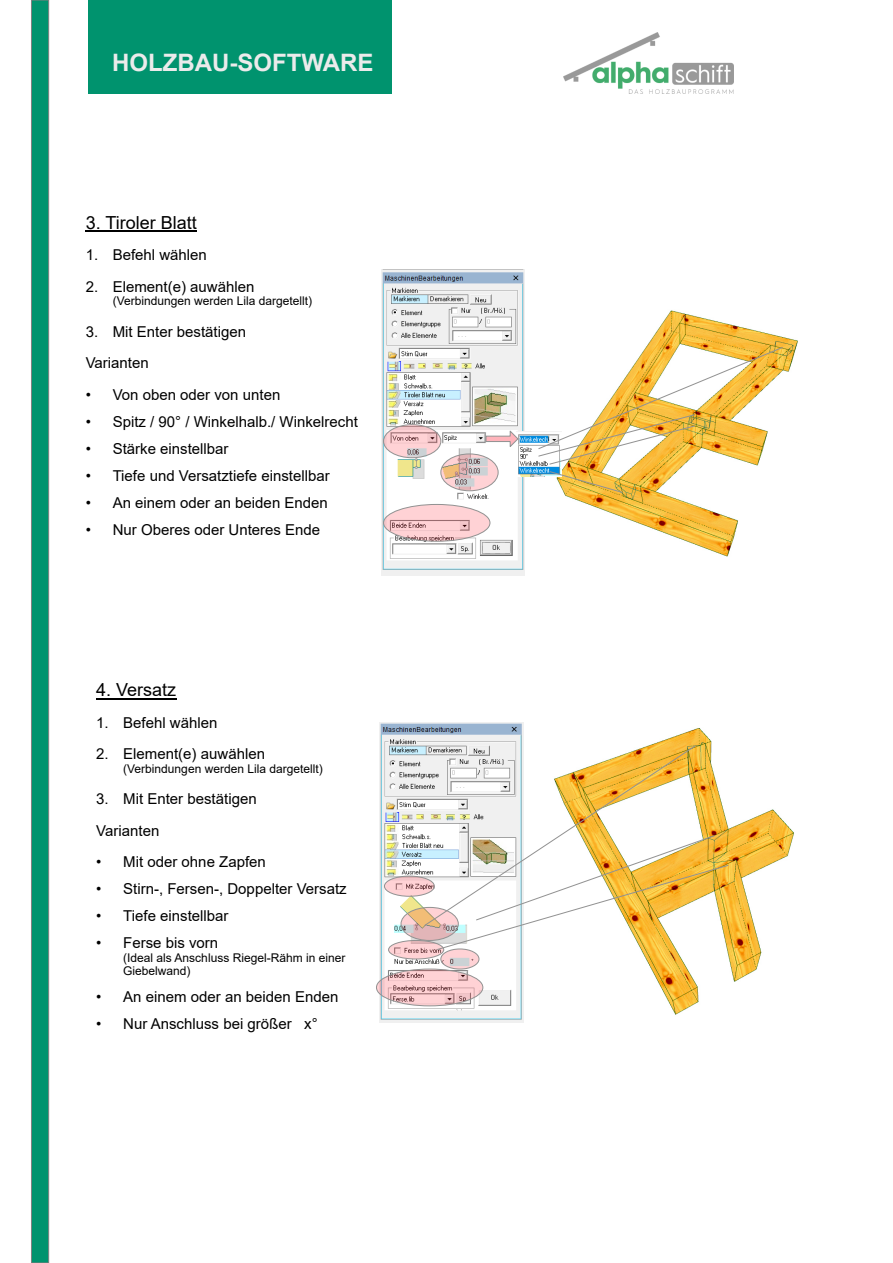
<style>
.page{position:relative;width:893px;height:1263px;background:#fff}
.page>*{position:absolute;margin:0;border:0;box-sizing:border-box;transform-origin:0 0}
.t1{font:700 24px "Arial";color:#ebebeb}
.t2{font:18px "Arial";color:#000}
.t3{font:15px/31.5px "Arial";color:#000}
.t4{font:12px/13.5px "Arial";color:#000}
</style>
<div class="page">
<img style="left:641px;top:728px;width:153px;height:287px">
<img style="left:380px;top:722px;width:143px;height:301px">
<img style="left:564px;top:310px;width:234px;height:247px">
<img style="left:381px;top:270px;width:144px;height:306px">
<div style="left:88px;top:0;width:304px;height:94px;background:#00936e"></div>
<img style="left:564px;top:32px;width:170px;height:62px">
<div style="left:31px;top:0;width:18px;height:1263px;background:#00936e;border:1px solid #808080"></div>
<hr style="left:86px;top:231px;width:111px;height:1px;background:#000">
<hr style="left:96px;top:698px;width:80px;height:2px;background:#000">
<div style="left:440px;top:453px;width:59px;height:38px;background:#ff0013;border:1px solid #929292;border-radius:50%;opacity:.18"></div>
<div style="left:384px;top:875px;width:51px;height:22px;background:#ff0013;border:1px solid #929292;border-radius:50%;opacity:.18"></div>
<div style="left:383px;top:504px;width:107px;height:38px;background:#ff0013;border:1px solid #929292;border-radius:50%;opacity:.18"></div>
<div style="left:376px;top:968px;width:107px;height:38px;background:#ff0013;border:1px solid #929292;border-radius:50%;opacity:.18"></div>
<div style="left:383px;top:424px;width:58px;height:34px;background:#ff0013;border:1px solid #929292;border-radius:50%;opacity:.18"></div>
<div style="left:400px;top:907px;width:59px;height:34px;background:#ff0013;border:1px solid #929292;border-radius:50%;opacity:.18"></div>
<div style="left:388px;top:940px;width:56px;height:19px;background:#ff0013;border:1px solid #929292;border-radius:50%;opacity:.18"></div>
<div style="left:440px;top:948px;width:39px;height:21px;background:#ff0013;border:1px solid #929292;border-radius:50%;opacity:.18"></div>
<img style="left:516px;top:431px;width:21px;height:46px">
<svg style="left:485px;top:429px;width:34px;height:20px"></svg>
<svg style="left:423px;top:745px;width:273px;height:182px"></svg>
<svg style="left:436px;top:834px;width:293px;height:117px"></svg>
<svg style="left:537px;top:346px;width:247px;height:148px"></svg>
<h1 class="t1" style="left:112px;top:54px;width:263px">HOLZBAU-SOFTWARE</h1>
<p class="t2" style="left:86px;top:216px;width:113px">3. Tiroler Blatt</p>
<p class="t3" style="left:86px;top:241px;width:123px">1. Befehl wählen</p>
<p class="t3" style="left:86px;top:272px;width:170px">2. Element(e) auwählen</p>
<p class="t4" style="left:113px;top:296px;width:201px">(Verbindungen werden Lila dargetellt)</p>
<p class="t3" style="left:86px;top:317px;width:162px">3. Mit Enter bestätigen<br>Varianten</p>
<p class="t3" style="left:86px;top:380px;width:196px">• Von oben oder von unten</p>
<p class="t3" style="left:86px;top:407px;width:274px">• Spitz / 90° / Winkelhalb./ Winkelrecht</p>
<p class="t3" style="left:86px;top:434px;width:144px">• Stärke einstellbar</p>
<p class="t3" style="left:86px;top:461px;width:246px">• Tiefe und Versatztiefe einstellbar</p>
<p class="t3" style="left:86px;top:488px;width:244px">• An einem oder an beiden Enden</p>
<p class="t3" style="left:86px;top:515px;width:236px">• Nur Oberes oder Unteres Ende</p>
<p class="t2" style="left:96px;top:683px;width:82px">4. Versatz</p>
<p class="t3" style="left:96px;top:708px;width:123px">1. Befehl wählen</p>
<p class="t3" style="left:96px;top:740px;width:170px">2. Element(e) auwählen</p>
<p class="t4" style="left:123px;top:763px;width:201px">(Verbindungen werden Lila dargetellt)</p>
<p class="t3" style="left:96px;top:785px;width:162px">3. Mit Enter bestätigen<br>Varianten</p>
<p class="t3" style="left:96px;top:848px;width:171px">• Mit oder ohne Zapfen</p>
<p class="t3" style="left:96px;top:875px;width:252px">• Stirn-, Fersen-, Doppelter Versatz</p>
<p class="t3" style="left:96px;top:902px;width:134px">• Tiefe einstellbar</p>
<p class="t3" style="left:96px;top:929px;width:124px">• Ferse bis vorn</p>
<p class="t4" style="left:123px;top:952px;width:224px">(Ideal als Anschluss Riegel-Rähm in einer<br>Giebelwand)</p>
<p class="t3" style="left:96px;top:983px;width:244px">• An einem oder an beiden Enden</p>
<p class="t3" style="left:96px;top:1010px;width:223px">• Nur Anschluss bei größer x°</p>
</div>
